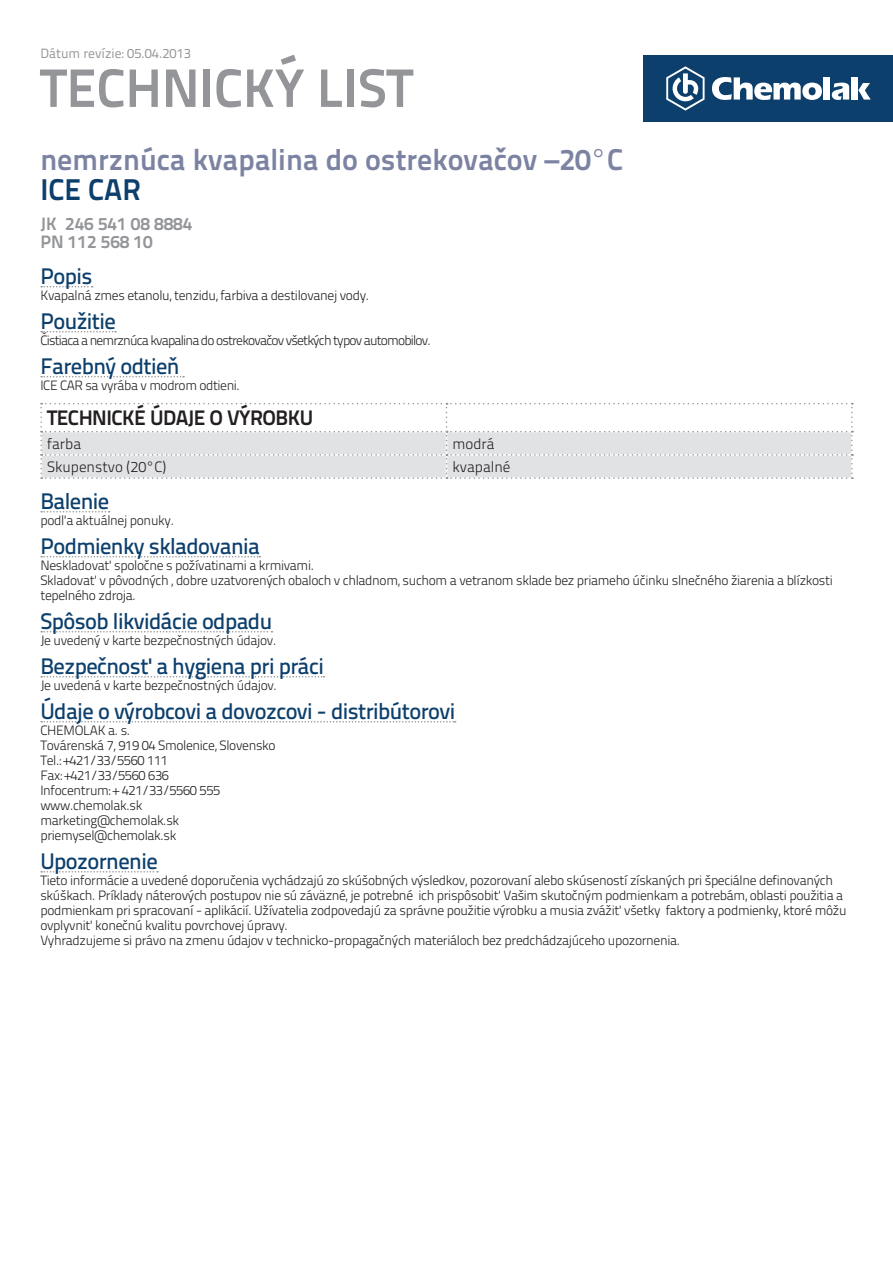
<style>
.page{position:relative;width:893px;height:1263px;background:#fff}
.page>*{position:absolute;margin:0;border:0;box-sizing:border-box;transform-origin:0 0}
.t1{font:700 54px "Titillium Text 22 L";color:#939598}
.t2{font:700 30px/30px "Titillium Text 22 L";color:#7c83a2}
.t3{font:500 22.5px/45px "Titillium Text 22 L";letter-spacing:-.025em;color:#0c3f6c}
.t4{font:700 21px "Titillium Text 22 L";letter-spacing:-.025em;color:#231f20}
.t5{font:700 18px/18px "Titillium Text 22 L";color:#939598}
.t6{font:300 15px "Titillium Text 22 L";color:#231f20}
.t7{font:300 13.5px/15px "Titillium Text 22 L";letter-spacing:-.025em;color:#231f20}
.t8{font:300 13.5px "Titillium Text 22 L";letter-spacing:-.06em;color:#231f20}
.t9{font:13.5px "Titillium Text 22 L";color:#939598}
.s1{font-weight:300}
.s2{color:#0c3f6c}
</style>
<div class="page">
<div style="left:644px;top:55px;width:249px;height:67px;background:#0c3f6c"></div>
<svg style="left:712px;top:77px;width:110px;height:23px"></svg>
<div style="left:824px;top:77px;width:6px;height:23px;background:#fff"></div>
<svg style="left:832px;top:83px;width:17px;height:17px"></svg>
<div style="left:852px;top:77px;width:6px;height:23px;background:#fff"></div>
<svg style="left:858px;top:83px;width:13px;height:17px"></svg>
<svg style="left:666px;top:66px;width:39px;height:45px"></svg>
<svg style="left:41px;top:286px;width:52px;height:1px"></svg>
<svg style="left:41px;top:331px;width:75px;height:1px"></svg>
<svg style="left:41px;top:376px;width:143px;height:1px"></svg>
<svg style="left:41px;top:511px;width:69px;height:1px"></svg>
<svg style="left:41px;top:556px;width:219px;height:1px"></svg>
<svg style="left:41px;top:631px;width:231px;height:1px"></svg>
<svg style="left:41px;top:676px;width:283px;height:1px"></svg>
<svg style="left:41px;top:721px;width:415px;height:1px"></svg>
<svg style="left:41px;top:871px;width:117px;height:1px"></svg>
<svg style="left:40px;top:403px;width:813px;height:76px"></svg>
<p class="t9" style="left:40px;top:43px;width:152px">Dátum revízie: 05.04.2013</p>
<h1 class="t1" style="left:40px;top:46px;width:374px">TECHNICKÝ LIST</h1>
<h2 class="t2" style="left:40px;top:143px;width:584px">nemrznúca kvapalina do ostrekovačov –20<span class="s1">°</span>C<br><span class="s2">ICE CAR</span></h2>
<h3 class="t5" style="left:40px;top:214px;width:153px">JK 246 541 08 8884<br>PN 112 568 10</h3>
<h3 class="t3" style="left:40px;top:252px;width:141px">Popis<br>Použitie<br>Farebný odtieň</h3>
<p class="t7" style="left:40px;top:287px;width:330px">Kvapalná zmes etanolu, tenzidu, farbiva a destilovanej vody.</p>
<p class="t8" style="left:40px;top:330px;width:392px">Čistiaca a nemrznúca kvapalina do ostrekovačov všetkých typov automobilov.</p>
<p class="t7" style="left:40px;top:377px;width:201px">ICE CAR sa vyrába v modrom odtieni.</p>
<h3 class="t4" style="left:47px;top:402px;width:267px">TECHNICKÉ ÚDAJE O VÝROBKU</h3>
<p class="t6" style="left:47px;top:433px;width:36px">farba</p>
<p class="t6" style="left:452px;top:433px;width:44px">modrá</p>
<p class="t6" style="left:47px;top:456px;width:121px">Skupenstvo (20°C)</p>
<p class="t6" style="left:452px;top:456px;width:59px">kvapalné</p>
<h3 class="t3" style="left:40px;top:477px;width:221px">Balenie<br>Podmienky skladovania</h3>
<p class="t7" style="left:40px;top:512px;width:135px">podľa aktuálnej ponuky.</p>
<p class="t7" style="left:40px;top:557px;width:794px">Neskladovať spoločne s požívatinami a krmivami.<br>Skladovať v pôvodných , dobre uzatvorených obaloch v chladnom, suchom a vetranom sklade bez priameho účinku slnečného žiarenia a blízkosti tepelného zdroja.</p>
<p class="t7" style="left:40px;top:632px;width:238px">Je uvedený v karte bezpečnostných údajov.</p>
<p class="t7" style="left:40px;top:677px;width:238px">Je uvedená v karte bezpečnostných údajov.</p>
<p class="t7" style="left:40px;top:722px;width:237px">CHEMOLAK a. s.<br>Továrenská 7, 919 04 Smolenice, Slovensko<br>Tel.: +421/33/5560 111<br>Fax: +421/33/5560 636<br>Infocentrum: + 421/33/5560 555 www.chemolak.sk marketing@chemolak.sk priemysel@chemolak.sk</p>
<p class="t7" style="left:40px;top:872px;width:808px">Tieto informácie a uvedené doporučenia vychádzajú zo skúšobných výsledkov, pozorovaní alebo skúseností získaných pri špeciálne definovaných skúškach. Príklady náterových postupov nie sú záväzné, je potrebné ich prispôsobiť Vašim skutočným podmienkam a potrebám, oblasti použitia a podmienkam pri spracovaní - aplikácií. Užívatelia zodpovedajú za správne použitie výrobku a musia zvážiť všetky faktory a podmienky, ktoré môžu ovplyvniť konečnú kvalitu povrchovej úpravy.<br>Vyhradzujeme si právo na zmenu údajov v technicko-propagačných materiáloch bez predchádzajúceho upozornenia.</p>
<h3 class="t3" style="left:40px;top:597px;width:416px">Spôsob likvidácie odpadu<br>Bezpečnosť a hygiena pri práci<br>Údaje o výrobcovi a dovozcovi - distribútorovi</h3>
<h3 class="t3" style="left:40px;top:837px;width:119px">Upozornenie</h3>
</div>
